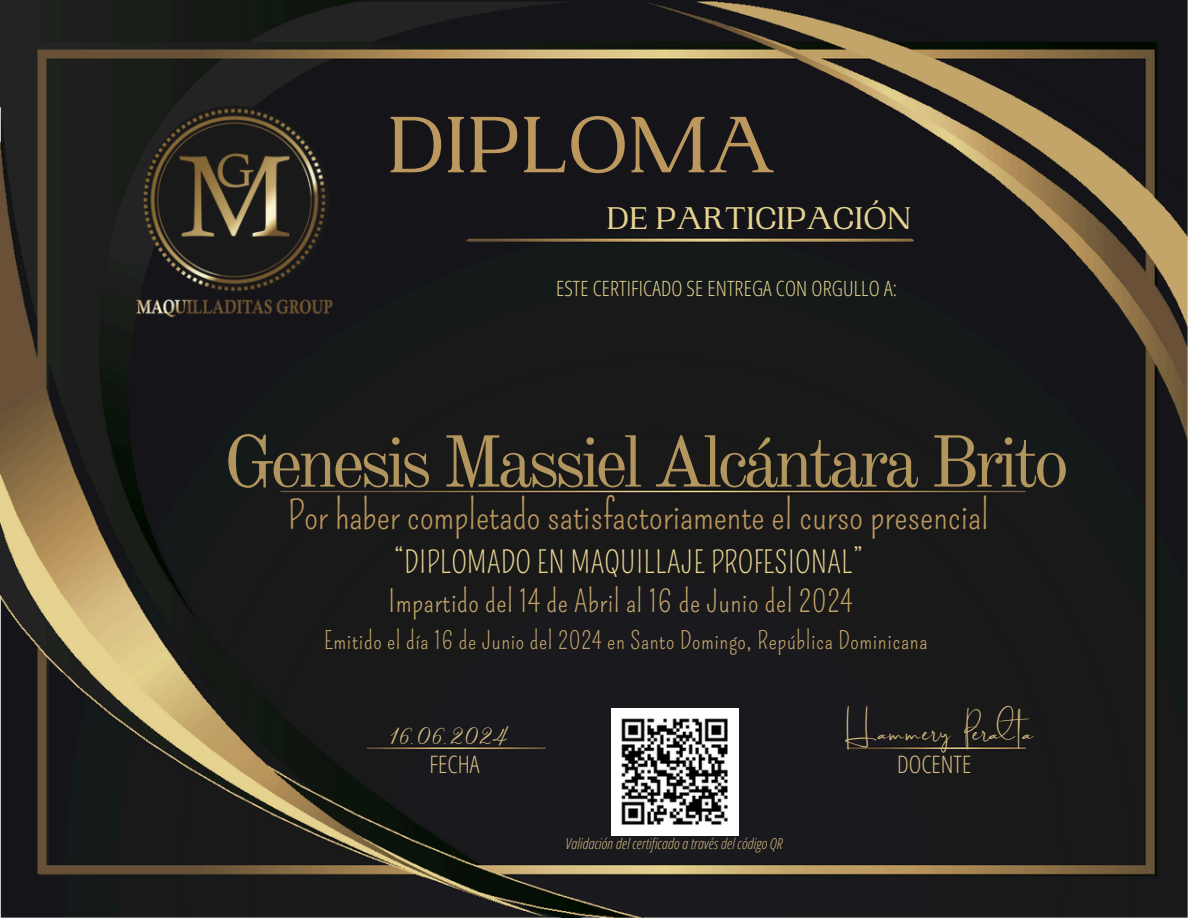
<style>
.page{position:relative;width:1188px;height:918px;background:#fff}
.page>*{position:absolute;margin:0;border:0;box-sizing:border-box;transform-origin:0 0}
.t1{font:500 84px "PP Woodland";color:#bc975e}
.t2{font:72px "Old Standard";letter-spacing:-.07em;color:#b2965d}
.t3{font:39px "Pompiere";color:#bc975e}
.t4{font:500 33px "PP Woodland";color:#e7d491}
.t5{font:30.3px "Brilliant Signature 1";letter-spacing:.03em;color:#d9be85}
.t6{font:30px/39.3px "Pompiere";letter-spacing:.015em;color:#c5a76c}
.t7{font:24px "Pompiere";letter-spacing:.025em;color:#c5a76c}
.t8{font:300 24px "Open Sans Condensed";color:#d9be85}
.t9{font:24px "Stoic";letter-spacing:.08em;color:#d9be85}
.t10{font:300 21px "Open Sans Condensed";letter-spacing:.005em;color:#e7d491}
.t11{font:italic 300 15px "Open Sans Condensed";letter-spacing:.005em;color:#d9be85}
.s1{color:#e7d491}
</style>
<div class="page">
<img style="left:0;top:0;width:1188px;height:918px">
<img style="left:100px;top:102px;width:270px;height:216px">
<img style="left:611px;top:709px;width:127px;height:127px">
<p class="t1" style="left:387px;top:97px;width:390px">DIPLOMA</p>
<p class="t4" style="left:607px;top:199px;width:306px">DE PARTICIPACIÓN</p>
<h4 class="t10" style="left:556px;top:273px;width:342px">ESTE CERTIFICADO SE ENTREGA CON ORGULLO A:</h4>
<h6 class="t2" style="left:223px;top:418px;width:847px">Genesis Massiel Alcántara Brito</h6>
<h5 class="t3" style="left:288px;top:492px;width:702px">Por haber completado satisfactoriamente el curso presencial</h5>
<h3 class="t6" style="left:388px;top:543px;width:476px"><span class="s1">“DIPLOMADO EN MAQUILLAJE PROFESIONAL”<br></span>Impartido del 14 de Abril al 16 de Junio del 2024</h3>
<p class="t7" style="left:324px;top:627px;width:605px">Emitido el día 16 de Junio del 2024 en Santo Domingo, República Dominicana</p>
<h5 class="t9" style="left:388px;top:725px;width:121px">16.06.2024</h5>
<h6 class="t5" style="left:844px;top:717px;width:204px">Hammery Peralta</h6>
<p class="t8" style="left:429px;top:747px;width:52px">FECHA</p>
<h2 class="t8" style="left:897px;top:747px;width:76px">DOCENTE</h2>
<p class="t11" style="left:566px;top:833px;width:218px">Validación del certificado a través del código QR</p>
</div>
